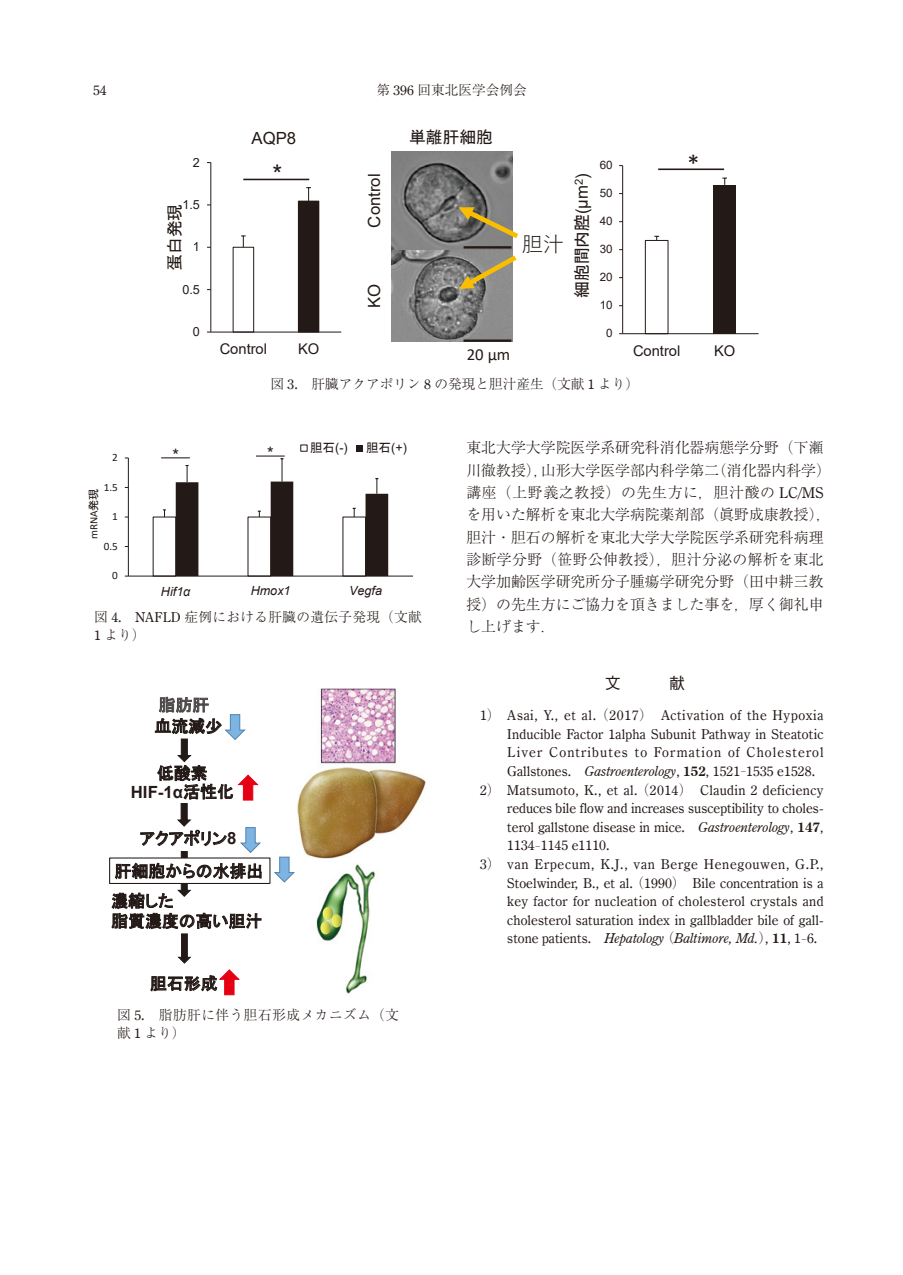
<style>
.page{position:relative;width:903px;height:1275px;background:#fff}
.page>*{position:absolute;margin:0;border:0;box-sizing:border-box;transform-origin:0 0}
.t1{font:25.2px "Arial";color:#231916}
.t2{font:25.2px "Calibri";color:#231916}
.t3{font:21px "Yu Gothic";color:#231916}
.t4{font:16.8px/20.1px "MS P Gothic";letter-spacing:.005em;color:#231916}
.t5{font:16.8px "Arial";color:#231916}
.t6{font:700 16.8px "Arial";color:#231916}
.t7{font:16.8px "Calibri";color:#231916}
.t8{font:16.8px "MS P Gothic";color:#4c4948}
.t9{font:300 14.88px/22.4px "Ryumin Pro";color:#231916}
.t10{font:14.7px "Arial";color:#231916}
.t11{font:13.65px "Century Oldstyle";letter-spacing:.015em;color:#231916}
.t12{font:13.65px "Century Oldstyle";letter-spacing:.045em;color:#231916}
.t13{font:300 13.65px/17.3px "Ryumin Pro";letter-spacing:.025em;color:#231916}
.t14{font:italic 13.65px "Century Oldstyle";color:#231916}
.t15{font:300 13.65px "Ryumin Pro";color:#231916}
.t16{font:13.65px "Century Oldstyle";letter-spacing:.08em;color:#231916}
.t17{font:12.6px "MS P Gothic";color:#231916}
.t18{font:12.6px "Arial";color:#231916}
.t19{font:italic 12.6px "Arial";color:#231916}
.t20{font:11.55px "Arial";color:#231916}
.t21{font:11.2px "Calibri";color:#231916}
.s1{font-family:"Century Oldstyle";font-weight:400}
.s2{font-family:"Arial"}
.s3{font-family:"MS P Gothic"}
.s4{font-family:"MS P Gothic";font-weight:400;font-size:12.6px}
.s5{font-family:"MS P Gothic";font-weight:400}
.s6{font-family:"Arial";font-weight:700}
.s7{font-family:"Ryumin Pro";font-weight:300}
.s8{font-style:italic}
.s9{font-weight:700}
.s10{font-style:normal}
.s11{font-family:"Ryumin Pro";font-weight:300;font-style:normal}
.s12{font-weight:700;font-style:normal}
</style>
<div class="page">
<div style="left:233px;top:247px;width:21px;height:85px;border:1px solid #231916"></div>
<div style="left:298px;top:201px;width:21px;height:131px;background:#231916"></div>
<svg style="left:241px;top:235px;width:5px;height:12px"></svg>
<svg style="left:306px;top:187px;width:5px;height:14px"></svg>
<hr style="left:210px;top:163px;width:1px;height:169px;background:#231916">
<hr style="left:211px;top:332px;width:130px;height:1px;background:#231916">
<hr style="left:243px;top:179px;width:66px;height:1px;background:#231916">
<img style="left:391px;top:151px;width:121px;height:191px">
<hr style="left:463px;top:246px;width:48px;height:3px;background:#231916">
<hr style="left:463px;top:339px;width:48px;height:3px;background:#231916">
<div style="left:645px;top:240px;width:23px;height:94px;border:1px solid #231916"></div>
<div style="left:713px;top:185px;width:23px;height:149px;background:#231916"></div>
<svg style="left:654px;top:236px;width:5px;height:4px"></svg>
<svg style="left:722px;top:178px;width:5px;height:7px"></svg>
<hr style="left:622px;top:166px;width:1px;height:168px;background:#231916">
<hr style="left:623px;top:333px;width:136px;height:1px;background:#231916">
<svg style="left:458px;top:206px;width:61px;height:36px;background:#948b6e"></svg>
<hr style="left:658px;top:168px;width:66px;height:2px;background:#231916">
<svg style="left:459px;top:251px;width:58px;height:39px;background:#9e9578"></svg>
<hr style="left:128px;top:458px;width:1px;height:118px;background:#231916">
<hr style="left:128px;top:576px;width:285px;height:1px;background:#231916">
<svg style="left:357px;top:445px;width:6px;height:6px"></svg>
<svg style="left:161px;top:457px;width:227px;height:119px"></svg>
<hr style="left:256px;top:455px;width:29px;height:2px;background:#231916">
<img style="left:297px;top:688px;width:129px;height:171px">
<img style="left:316px;top:864px;width:60px;height:130px">
<div style="left:109px;top:857px;width:161px;height:27px;border:1px solid #231916"></div>
<svg style="left:274px;top:856px;width:21px;height:27px"></svg>
<svg style="left:111px;top:697px;width:151px;height:299px"></svg>
<svg style="left:320px;top:907px;width:22px;height:27px"></svg>
<p class="t11" style="left:93px;top:82px;width:15px">54</p>
<p class="t15" style="left:376px;top:79px;width:152px">第 <span class="s1">396</span> 回東北医学会例会</p>
<p class="t18" style="left:193px;top:153px;width:9px">2</p>
<p class="t18" style="left:182px;top:196px;width:19px">1.5</p>
<p class="t4" style="left:164px;top:271px;width:69px;rotate:-90deg">蛋白発現</p>
<p class="t18" style="left:193px;top:238px;width:9px">1</p>
<p class="t18" style="left:182px;top:281px;width:19px">0.5</p>
<p class="t18" style="left:193px;top:323px;width:9px">0</p>
<p class="t5" style="left:251px;top:127px;width:46px">AQP8</p>
<h1 class="t1" style="left:272px;top:157px;width:11px">*</h1>
<p class="t10" style="left:220px;top:339px;width:49px">Control</p>
<p class="t10" style="left:298px;top:339px;width:23px">KO</p>
<p class="t5" style="left:363px;top:228px;width:55px;rotate:-90deg">Control</p>
<p class="t5" style="left:363px;top:308px;width:26px;rotate:-90deg">KO</p>
<p class="t4" style="left:409px;top:127px;width:85px">単離肝細胞</p>
<p class="t7" style="left:467px;top:343px;width:45px">20 μm</p>
<h2 class="t3" style="left:522px;top:225px;width:44px">胆汁</h2>
<p class="t4" style="left:572px;top:298px;width:126px;rotate:-90deg">細胞間内腔<span class="s2">(μm</span><sup>2</sup><span class="s2">)</span></p>
<p class="t20" style="left:600px;top:157px;width:14px">60</p>
<p class="t20" style="left:600px;top:185px;width:14px">50</p>
<p class="t20" style="left:600px;top:213px;width:14px">40</p>
<p class="t20" style="left:600px;top:241px;width:14px">30</p>
<p class="t20" style="left:600px;top:269px;width:14px">20</p>
<p class="t20" style="left:600px;top:297px;width:14px">10</p>
<p class="t20" style="left:606px;top:325px;width:8px">0</p>
<h1 class="t2" style="left:687px;top:146px;width:14px">*</h1>
<p class="t10" style="left:633px;top:341px;width:49px">Control</p>
<p class="t10" style="left:714px;top:341px;width:23px">KO</p>
<p class="t15" style="left:271px;top:373px;width:370px">図 <span class="s1">3.</span>　肝臓アクアポリン <span class="s1">8</span> の発現と胆汁産生（文献 <span class="s1">1</span> より）</p>
<p class="t21" style="left:112px;top:450px;width:7px">2</p>
<p class="t21" style="left:104px;top:479px;width:16px">1.5</p>
<p class="t21" style="left:86px;top:539px;width:52px;rotate:-90deg">mRNA<span class="s3">発現</span></p>
<p class="t21" style="left:112px;top:509px;width:7px">1</p>
<p class="t21" style="left:104px;top:538px;width:16px">0.5</p>
<p class="t21" style="left:112px;top:568px;width:7px">0</p>
<p class="t5" style="left:172px;top:443px;width:8px">*</p>
<p class="t5" style="left:267px;top:441px;width:8px">*</p>
<p class="t18" style="left:310px;top:439px;width:39px"><span class="s3">胆石</span>(-)</p>
<p class="t18" style="left:366px;top:439px;width:42px"><span class="s3">胆石</span>(+)</p>
<p class="t19" style="left:161px;top:583px;width:31px">Hif1α</p>
<p class="t19" style="left:251px;top:582px;width:41px">Hmox1</p>
<p class="t19" style="left:349px;top:582px;width:34px">Vegfa</p>
<p class="t13" style="left:94px;top:607px;width:329px">図 <span class="s1">4.</span><span class="s4">図４：</span><span class="s1">NAFLD</span> 症例における肝臓の遺伝子発現（文献</p>
<p class="t17" style="left:142px;top:610px;width:282px"><span class="s2">NAFLD</span>症例における肝臓の遺伝子発現（文献１より）</p>
<p class="t13" style="left:94px;top:625px;width:53px"><span class="s1">1</span> より）</p>
<p class="t8" style="left:159px;top:696px;width:52px">脂肪肝</p>
<p class="t4" style="left:154px;top:716px;width:69px">血流減少</p>
<p class="t4" style="left:157px;top:763px;width:52px">低酸素</p>
<p class="t6" style="left:131px;top:780px;width:104px">HIF-1α<span class="s5">活性化</span></p>
<p class="t4" style="left:140px;top:828px;width:98px">アクアポリン<span class="s6">8</span></p>
<p class="t4" style="left:115px;top:861px;width:150px">肝細胞からの水排出</p>
<p class="t4" style="left:111px;top:891px;width:152px">濃縮した<br>脂質濃度の高い胆汁</p>
<p class="t4" style="left:150px;top:973px;width:69px">胆石形成</p>
<p class="t13" style="left:117px;top:1005px;width:283px">図 <span class="s1">5.</span>　脂肪肝に伴う胆石形成メカニズム（文献 <span class="s1">1</span> より）</p>
<p class="t9" style="left:466px;top:435px;width:366px">東北大学大学院医学系研究科消化器病態学分野（下瀬川徹教授），山形大学医学部内科学第二（消化器内科学）講座（上野義之教授）の先生方に，胆汁酸の <span class="s1">LC/MS</span>を用いた解析を東北大学病院薬剤部（眞野成康教授），胆汁・胆石の解析を東北大学大学院医学系研究科病理診断学分野（笹野公伸教授），胆汁分泌の解析を東北大学加齢医学研究所分子腫瘍学研究分野（田中耕三教授）の先生方にご協力を頂きました事を，厚く御礼申し上げます．</p>
<p class="t12" style="left:480px;top:707px;width:345px">1<span class="s7">）</span> Asai, Y., et al. <span class="s7">（</span>2017<span class="s7">）　</span>Activation of the Hypoxia</p>
<p class="t11" style="left:507px;top:726px;width:318px">Inducible Factor 1alpha Subunit Pathway in Steatotic</p>
<p class="t16" style="left:507px;top:744px;width:318px">Liver Contributes to Formation of Cholesterol</p>
<p class="t11" style="left:507px;top:763px;width:309px">Gallstones. <span class="s8">Gastroenterology</span>, <span class="s9">152</span>, 1521<sup>-</sup>1535 e1528.</p>
<p class="t11" style="left:480px;top:781px;width:345px">2<span class="s7">）</span> Matsumoto, K., et al. <span class="s7">（</span>2014<span class="s7">）　</span>Claudin 2 deficiency</p>
<p class="t11" style="left:507px;top:800px;width:318px">reduces bile flow and increases susceptibility to choles-</p>
<p class="t11" style="left:507px;top:819px;width:318px">terol gallstone disease in mice. <span class="s8">Gastroenterology</span>, <span class="s9">147</span>,</p>
<p class="t11" style="left:507px;top:837px;width:104px">1134<sup>-</sup>1145 e1110.</p>
<p class="t12" style="left:480px;top:856px;width:345px">3<span class="s7">）</span> van Erpecum, K.J., van Berge Henegouwen, G.P.,</p>
<p class="t11" style="left:507px;top:874px;width:318px">Stoelwinder, B., et al. <span class="s7">（</span>1990<span class="s7">）　</span>Bile concentration is a</p>
<p class="t11" style="left:507px;top:893px;width:318px">key factor for nucleation of cholesterol crystals and</p>
<p class="t11" style="left:507px;top:912px;width:318px">cholesterol saturation index in gallbladder bile of gall-</p>
<p class="t14" style="left:507px;top:930px;width:311px"><span class="s10">stone patients.</span> Hepatology <span class="s11">（</span>Baltimore, Md.<span class="s11">）</span><span class="s10">,</span> <span class="s12">11</span><span class="s10">, 1</span><sup>-</sup><span class="s10">6.</span></p>
</div>
